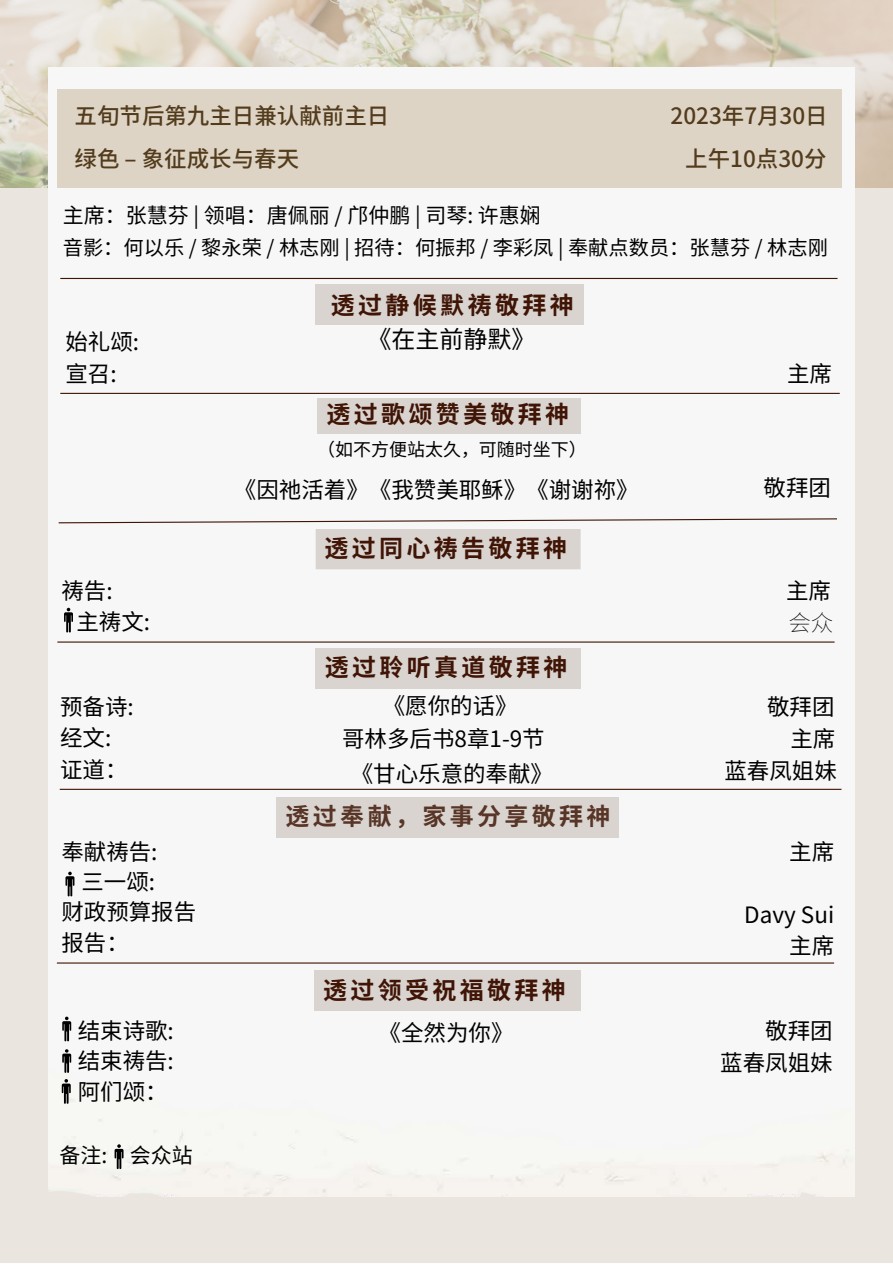
<style>
.page{position:relative;width:893px;height:1264px;background:#fff}
.page>*{position:absolute;margin:0;border:0;box-sizing:border-box;transform-origin:0 0}
.t1{font:700 24px "Source Han Sans SC";letter-spacing:.14em;color:#401506}
.t2{font:24px "Source Han Sans SC";color:#000}
.t3{font:22.5px "Source Han Sans SC";color:#000}
.t4{font:500 22.5px "Source Han Sans SC";color:#533c1d}
.t5{font:200 22.5px "Source Han Sans SC";color:#000}
.t6{font:21px "Source Han Sans SC";color:#000}
.t7{font:20.25px "Source Han Sans SC";color:#000}
.t8{font:18px "Source Han Sans SC";color:#000}
</style>
<div class="page">
<div style="left:0;top:0;width:892px;height:1262px;background:#ebe5e0"></div>
<img style="left:0;top:0;width:892px;height:187px">
<div style="left:48px;top:67px;width:806px;height:1129px;background:#f7f7f7"></div>
<div style="left:57px;top:89px;width:784px;height:98px;background:#ded4c5"></div>
<hr style="left:60px;top:278px;width:777px;height:1px;background:#401506">
<hr style="left:60px;top:393px;width:779px;height:1px;background:#401506">
<div style="left:315px;top:284px;width:269px;height:40px;background:#d9d4d0"></div>
<div style="left:317px;top:398px;width:263px;height:36px;background:#d9d4d0"></div>
<svg style="left:58px;top:517px;width:780px;height:7px;background:#d9d2cf"></svg>
<div style="left:315px;top:529px;width:265px;height:40px;background:#d9d4d0"></div>
<svg style="left:64px;top:607px;width:9px;height:25px"></svg>
<div style="left:315px;top:648px;width:265px;height:40px;background:#d9d4d0"></div>
<hr style="left:57px;top:641px;width:777px;height:1px;background:#401506">
<hr style="left:60px;top:788px;width:781px;height:2px;background:#401506">
<div style="left:276px;top:796px;width:342px;height:41px;background:#d9d4d0"></div>
<svg style="left:65px;top:871px;width:9px;height:25px"></svg>
<hr style="left:57px;top:962px;width:777px;height:1px;background:#401506">
<div style="left:313px;top:970px;width:267px;height:40px;background:#d9d4d0"></div>
<svg style="left:62px;top:1016px;width:9px;height:25px"></svg>
<svg style="left:62px;top:1049px;width:9px;height:23px"></svg>
<svg style="left:62px;top:1079px;width:9px;height:24px"></svg>
<svg style="left:114px;top:1144px;width:9px;height:24px"></svg>
<p class="t4" style="left:75px;top:98px;width:309px">五旬节后第九主日兼认献前主日</p>
<p class="t4" style="left:670px;top:98px;width:151px">2023年7月 30日</p>
<p class="t4" style="left:75px;top:140px;width:226px">绿色 – 象征成长与春天</p>
<p class="t4" style="left:685px;top:140px;width:143px">上午10点30分</p>
<p class="t6" style="left:63px;top:199px;width:479px">主席：张慧芬 | 领唱：唐佩丽 / 邝仲鹏 | 司琴: 许惠娴</p>
<p class="t7" style="left:63px;top:231px;width:766px">音影：何以乐 / 黎永荣 / 林志刚 | 招待：何振邦 / 李彩凤 | 奉献点数员：张慧芬 / 林志刚</p>
<p class="t1" style="left:331px;top:286px;width:244px">透过静候默祷敬拜神</p>
<p class="t2" style="left:367px;top:320px;width:169px">《在主前静默》</p>
<p class="t3" style="left:65px;top:324px;width:75px">始礼颂:</p>
<p class="t3" style="left:65px;top:355px;width:53px">宣召:</p>
<p class="t3" style="left:787px;top:355px;width:46px">主席</p>
<p class="t3" style="left:61px;top:572px;width:53px">祷告:</p>
<p class="t3" style="left:76px;top:604px;width:75px">主祷文:</p>
<p class="t3" style="left:60px;top:688px;width:75px">预备诗:</p>
<p class="t3" style="left:60px;top:720px;width:53px">经文:</p>
<p class="t3" style="left:60px;top:751px;width:69px">证道：</p>
<p class="t3" style="left:61px;top:833px;width:98px">奉献祷告:</p>
<p class="t3" style="left:81px;top:863px;width:75px">三一颂:</p>
<p class="t3" style="left:61px;top:894px;width:136px">财政预算报告</p>
<p class="t3" style="left:61px;top:924px;width:69px">报告：</p>
<p class="t3" style="left:78px;top:1013px;width:98px">结束诗歌:</p>
<p class="t3" style="left:78px;top:1043px;width:98px">结束祷告:</p>
<p class="t3" style="left:78px;top:1073px;width:91px">阿们颂：</p>
<p class="t6" style="left:60px;top:1138px;width:49px">备注:</p>
<p class="t6" style="left:130px;top:1138px;width:64px">会众站</p>
<p class="t1" style="left:326px;top:395px;width:244px">透过歌颂赞美敬拜神</p>
<p class="t8" style="left:317px;top:435px;width:271px">（如不方便站太久，可随时坐下）</p>
<p class="t3" style="left:234px;top:472px;width:406px">《因祂活着》《我赞美耶稣》《谢谢祢》</p>
<p class="t3" style="left:763px;top:470px;width:69px">敬拜团</p>
<p class="t1" style="left:324px;top:529px;width:244px">透过同心祷告敬拜神</p>
<p class="t1" style="left:325px;top:648px;width:244px">透过聆听真道敬拜神</p>
<p class="t3" style="left:383px;top:688px;width:136px">《愿你的话》</p>
<p class="t3" style="left:342px;top:720px;width:204px">哥林多后书8章1-9节</p>
<p class="t3" style="left:351px;top:755px;width:204px">《甘心乐意的奉献》</p>
<p class="t1" style="left:285px;top:796px;width:326px">透过奉献，家事分享敬拜神</p>
<p class="t1" style="left:323px;top:971px;width:244px">透过领受祝福敬拜神</p>
<p class="t3" style="left:378px;top:1014px;width:136px">《全然为你》</p>
<p class="t3" style="left:786px;top:572px;width:46px">主席</p>
<p class="t5" style="left:788px;top:605px;width:46px">会众</p>
<p class="t3" style="left:767px;top:688px;width:69px">敬拜团</p>
<p class="t3" style="left:790px;top:720px;width:46px">主席</p>
<p class="t3" style="left:724px;top:752px;width:114px">蓝春凤姐妹</p>
<p class="t3" style="left:789px;top:833px;width:46px">主席</p>
<p class="t3" style="left:744px;top:896px;width:91px">Davy Sui</p>
<p class="t3" style="left:789px;top:927px;width:46px">主席</p>
<p class="t3" style="left:765px;top:1012px;width:69px">敬拜团</p>
<p class="t3" style="left:720px;top:1044px;width:114px">蓝春凤姐妹</p>
</div>
